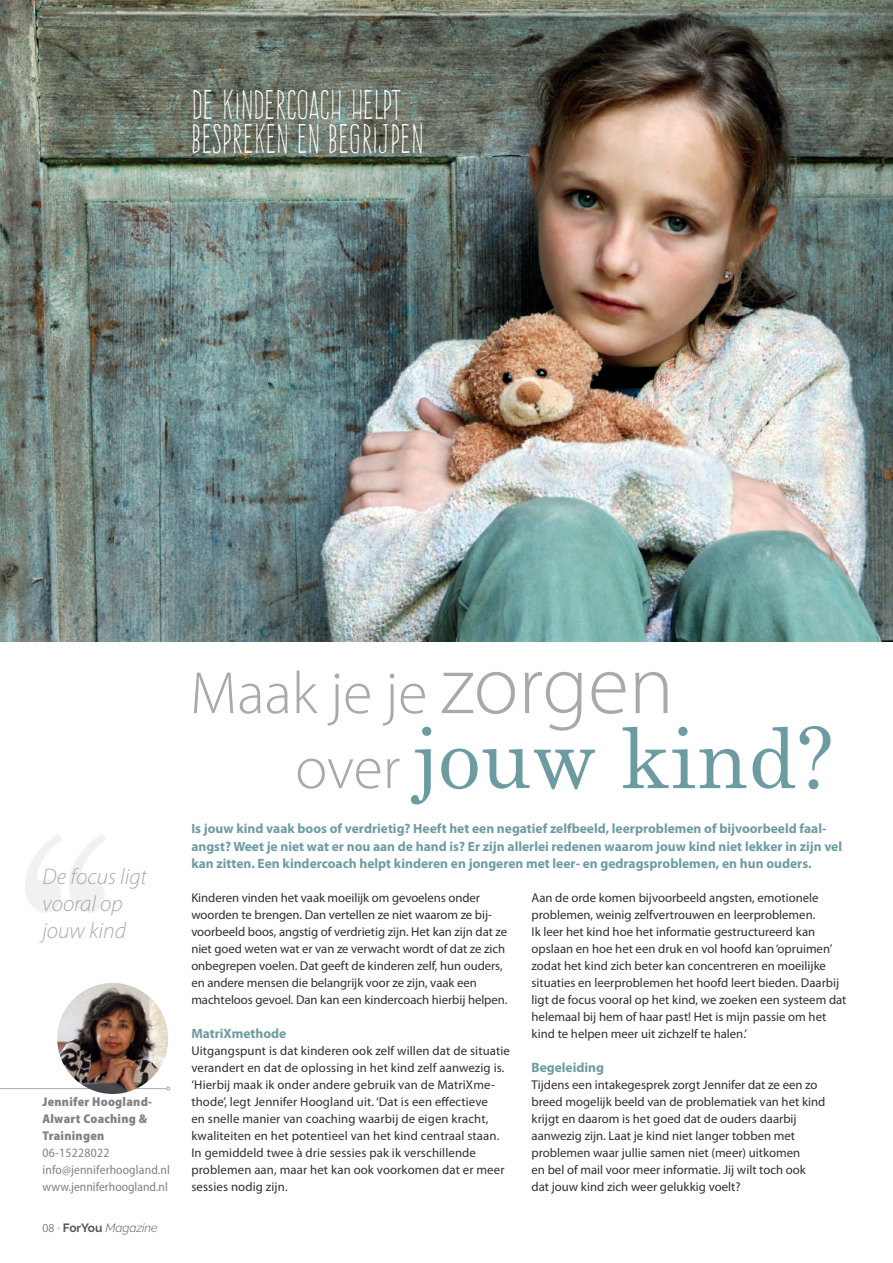
<style>
.page{position:relative;width:893px;height:1263px;background:#fff}
.page>*{position:absolute;margin:0;border:0;box-sizing:border-box;transform-origin:0 0}
.t1{font:84px "Century";color:#6c9ca1}
.t2{font:300 60px "Myriad Pro";color:#a8a9ad}
.t3{font:36px/34px "Frente H1";color:#fff}
.t4{font:italic 300 22.5px/27px "Myriad Pro";color:#a8a9ad}
.t5{font:700 13.5px/17px "Myriad Pro";color:#6c9ca1}
.t6{font:12.75px/17px "Myriad Pro";color:#312f30}
.t7{font:semi-condensed 12.75px/17px "Myriad Pro";letter-spacing:.01em;color:#808285}
.t8{font:900 semi-condensed 12.75px/17px "Myriad Pro";letter-spacing:.02em;color:#808285}
.t9{font:italic 300 12px "Raleway";color:#57585a}
.s1{font-family:"Myriad Pro";font-style:normal;color:#3e3e3f}
.s2{font-style:normal;font-size:6px}
.s3{font-weight:700;font-style:normal}
.s4{font-size:84px}
.s5{font-family:"Myriad Pro";font-weight:300;font-size:60px;color:#a8a9ad}
</style>
<div class="page">
<svg style="left:25px;top:834px;width:81px;height:79px"></svg>
<img style="left:0;top:0;width:893px;height:642px">
<hr style="left:0;top:1088px;width:167px;height:1px;background:#a8a9ad">
<img style="left:57px;top:983px;width:111px;height:111px;border-radius:55px">
<h3 class="t3" style="left:191px;top:87px;width:233px">DE KINDERCOACH HELPT<br>BESPREKEN EN BEGRIJPEN</h3>
<h3 class="t4" style="left:43px;top:863px;width:106px">De focus ligt vooral op jouw kind</h3>
<p class="t8" style="left:43px;top:1093px;width:111px">Jennifer Hoogland-<br>Alwart Coaching &amp;<br>Trainingen</p>
<p class="t7" style="left:43px;top:1144px;width:129px">06-15228022 info@jenniferhoogland.nl www.jenniferhoogland.nl</p>
<p class="t9" style="left:43px;top:1220px;width:117px"><span class="s1">08</span> <span class="s2">⁰</span> <span class="s3">ForYou</span> Magazine</p>
<h2 class="t2" style="left:190px;top:660px;width:485px">Maak je je <span class="s4">zorgen</span></h2>
<h1 class="t1" style="left:295px;top:687px;width:540px"><span class="s5">over</span> jouw kind?</h1>
<p class="t5" style="left:191px;top:821px;width:652px">Is jouw kind vaak boos of verdrietig? Heeft het een negatief zelfbeeld, leerproblemen of bijvoorbeeld faal&shy;angst? Weet je niet wat er nou aan de hand is? Er zijn allerlei redenen waarom jouw kind niet lekker in zijn vel kan zitten. Een kindercoach helpt kinderen en jongeren met leer- en gedragsproblemen, en hun ouders.</p>
<p class="t6" style="left:191px;top:889px;width:318px">Kinderen vinden het vaak moeilijk om gevoelens onder woorden te brengen. Dan vertellen ze niet waarom ze bij&shy;voorbeeld boos, angstig of verdrietig zijn. Het kan zijn dat ze niet goed weten wat er van ze verwacht wordt of dat ze zich onbegrepen voelen. Dat geeft de kinderen zelf, hun ouders, en andere mensen die belangrijk voor ze zijn, vaak een machteloos gevoel. Dan kan een kindercoach hierbij helpen.</p>
<p class="t5" style="left:191px;top:1025px;width:97px">MatriXmethode</p>
<p class="t6" style="left:191px;top:1042px;width:320px">Uitgangspunt is dat kinderen ook zelf willen dat de situatie verandert en dat de oplossing in het kind zelf aanwezig is. ‘Hierbij maak ik onder andere gebruik van de MatriXme&shy;thode’, legt Jennifer Hoogland uit. ‘Dat is een effectieve<br>en snelle manier van coaching waarbij de eigen kracht, kwaliteiten en het potentieel van het kind centraal staan.<br>In gemiddeld twee à drie sessies pak ik verschillende problemen aan, maar het kan ook voorkomen dat er meer sessies nodig zijn.</p>
<p class="t6" style="left:531px;top:889px;width:316px">Aan de orde komen bijvoorbeeld angsten, emotionele problemen, weinig zelfvertrouwen en leerproblemen.<br>Ik leer het kind hoe het informatie gestructureerd kan opslaan en hoe het een druk en vol hoofd kan ‘opruimen’ zodat het kind zich beter kan concentreren en moeilijke situaties en leerproblemen het hoofd leert bieden. Daarbij ligt de focus vooral op het kind, we zoeken een systeem dat helemaal bij hem of haar past! Het is mijn passie om het kind te helpen meer uit zichzelf te halen.’</p>
<p class="t5" style="left:531px;top:1059px;width:74px">Begeleiding</p>
<p class="t6" style="left:531px;top:1076px;width:295px">Tijdens een intakegesprek zorgt Jennifer dat ze een zo breed mogelijk beeld van de problematiek van het kind krijgt en daarom is het goed dat de ouders daarbij aanwezig zijn. Laat je kind niet langer tobben met problemen waar jullie samen niet (meer) uitkomen<br>en bel of mail voor meer informatie. Jij wilt toch ook dat jouw kind zich weer gelukkig voelt?</p>
</div>
